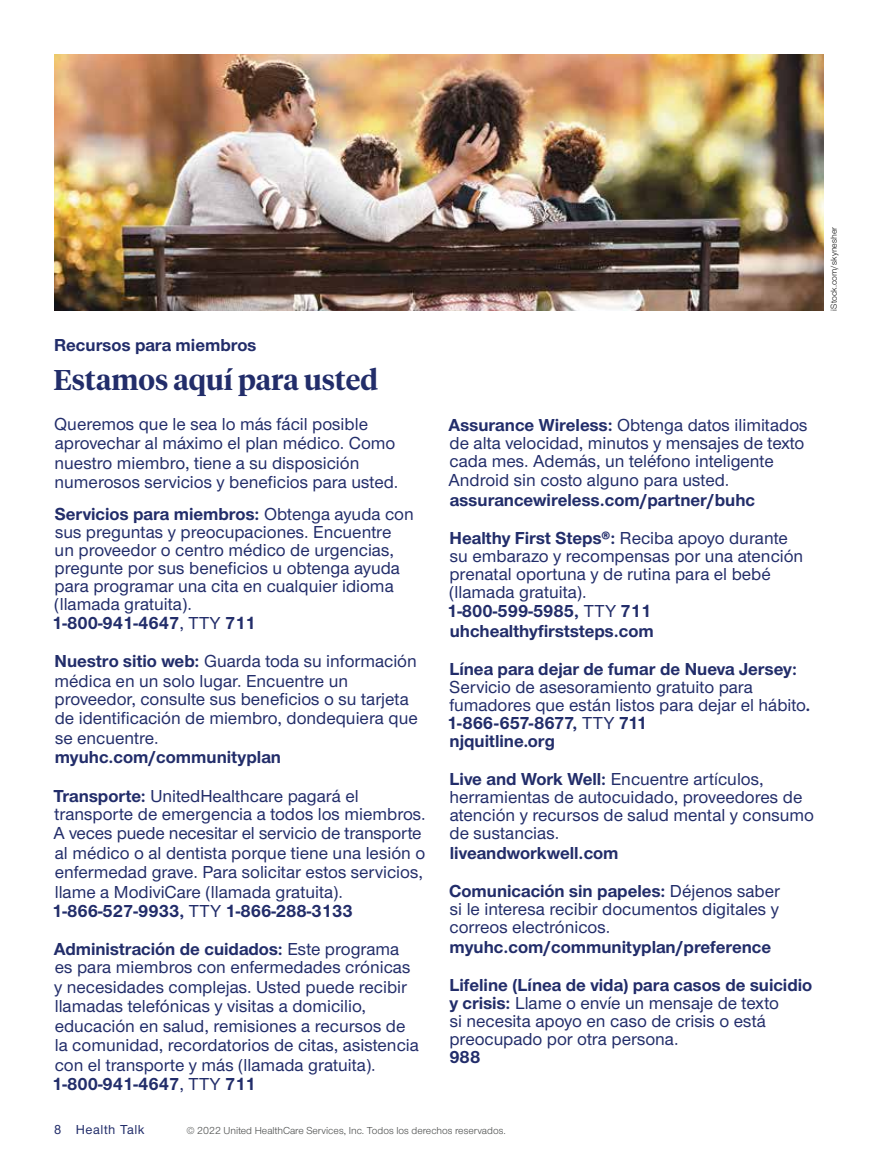
<style>
.page{position:relative;width:878px;height:1161px;background:#fff}
.page>*{position:absolute;margin:0;border:0;box-sizing:border-box;transform-origin:0 0}
.Summary_allnested_2{font:600 28.5px "UHC Serif Headline";color:#222d6a}
.Summary_allnested_2-2{font:500 18px/19.2px "UHC Sans";color:#222d6a}
.Sans_no_indent_AMC{font:500 18px/19.5px "UHC Sans";color:#222d6a}
.t1{font:700 18px "UHC Sans";color:#222d6a}
.Folio_V_AMC{font:500 13.5px "UHC Sans";letter-spacing:.04em;color:#222d6a}
.Legal_language_AMC{font:10.5px "UHC Sans";color:#4a4c4b}
.Legal_language_AMC-2{font:9px "UHC Sans";color:#121212}
.s1{font-weight:700}
</style>
<div class="page">
<img style="left:54px;top:54px;width:770px;height:256px">
<p class="t1" style="left:54px;top:333px;width:204px">Recursos para miembros</p>
<p class="Summary_allnested_2" style="left:54px;top:360px;width:326px">Estamos aquí para usted</p>
<p class="Sans_no_indent_AMC" style="left:54px;top:413px;width:345px">Queremos que le sea lo más fácil posible aprovechar al máximo el plan médico. Como nuestro miembro, tiene a su disposición numerosos servicios y beneficios para usted.</p>
<p class="Summary_allnested_2-2" style="left:52px;top:504px;width:363px;line-height:18.3px"><span class="s1">Servicios para miembros:</span> Obtenga ayuda con sus preguntas y preocupaciones. Encuentre<br>un proveedor o centro médico de urgencias, pregunte por sus beneficios u obtenga ayuda para programar una cita en cualquier idioma (llamada gratuita).<br><span class="s1">1-800-941-4647</span>, TTY <span class="s1">711</span></p>
<p class="Summary_allnested_2-2" style="left:55px;top:651px;width:364px"><span class="s1">Nuestro sitio web:</span> Guarda toda su información médica en un solo lugar. Encuentre un proveedor, consulte sus beneficios o su tarjeta de identificación de miembro, dondequiera que se encuentre.<br><span class="s1">myuhc.com/communityplan</span></p>
<p class="Summary_allnested_2-2" style="left:52px;top:785px;width:375px"><span class="s1">Transporte:</span> UnitedHealthcare pagará el transporte de emergencia a todos los miembros.<br>A veces puede necesitar el servicio de transporte al médico o al dentista porque tiene una lesión o enfermedad grave. Para solicitar estos servicios, llame a ModiviCare (llamada gratuita).<br><span class="s1">1-866-527-9933,</span> TTY <span class="s1">1-866-288-3133</span></p>
<p class="Summary_allnested_2-2" style="left:52px;top:939px;width:368px"><span class="s1">Administración de cuidados:</span> Este programa es para miembros con enfermedades crónicas y necesidades complejas. Usted puede recibir llamadas telefónicas y visitas a domicilio, educación en salud, remisiones a recursos de la comunidad, recordatorios de citas, asistencia con el transporte y más (llamada gratuita).<br><span class="s1">1-800-941-4647</span>, TTY <span class="s1">711</span></p>
<p class="Summary_allnested_2-2" style="left:448px;top:414px;width:360px;line-height:18.8px"><span class="s1">Assurance Wireless:</span> Obtenga datos ilimitados de alta velocidad, minutos y mensajes de texto cada mes. Además, un teléfono inteligente Android sin costo alguno para usted. <span class="s1">assurancewireless.com/partner/buhc</span></p>
<p class="Summary_allnested_2-2" style="left:447px;top:528px;width:358px;line-height:18.6px"><span class="s1">Healthy First Steps®:</span> Reciba apoyo durante su embarazo y recompensas por una atención prenatal oportuna y de rutina para el bebé (llamada gratuita).<br><span class="s1">1-800-599-5985,</span> TTY <span class="s1">711 uhchealthyfirststeps.com</span></p>
<p class="Summary_allnested_2-2" style="left:447px;top:659px;width:365px;line-height:18px"><span class="s1">Línea para dejar de fumar de Nueva Jersey:<br></span>Servicio de asesoramiento gratuito para fumadores que están listos para dejar el hábito<span class="s1">.<br>1-866-657-8677,</span> TTY <span class="s1">711<br>njquitline.org</span></p>
<p class="Summary_allnested_2-2" style="left:449px;top:769px;width:366px;line-height:18.3px"><span class="s1">Live and Work Well:</span> Encuentre artículos, herramientas de autocuidado, proveedores de atención y recursos de salud mental y consumo de sustancias.<br><span class="s1">liveandworkwell.com</span></p>
<p class="Summary_allnested_2-2" style="left:449px;top:881px;width:332px;line-height:18.5px"><span class="s1">Comunicación sin papeles:</span> Déjenos saber si le interesa recibir documentos digitales y correos electrónicos. <span class="s1">myuhc.com/communityplan/preference</span></p>
<p class="Summary_allnested_2-2" style="left:449px;top:975px;width:364px;line-height:18px"><span class="s1">Lifeline (Línea de vida) para casos de suicidio y crisis:</span> Llame o envíe un mensaje de texto<br>si necesita apoyo en caso de crisis o está preocupado por otra persona.<br><span class="s1">988</span></p>
<p class="Folio_V_AMC" style="left:54px;top:1120px;width:92px">8 Health Talk</p>
<p class="Legal_language_AMC" style="left:186px;top:1124px;width:321px">© 2022 United HealthCare Services, Inc. Todos los derechos reservados.</p>
<p class="Legal_language_AMC-2" style="left:827px;top:310px;width:85px;rotate:-90deg">iStock.com/skynesher</p>
</div>
